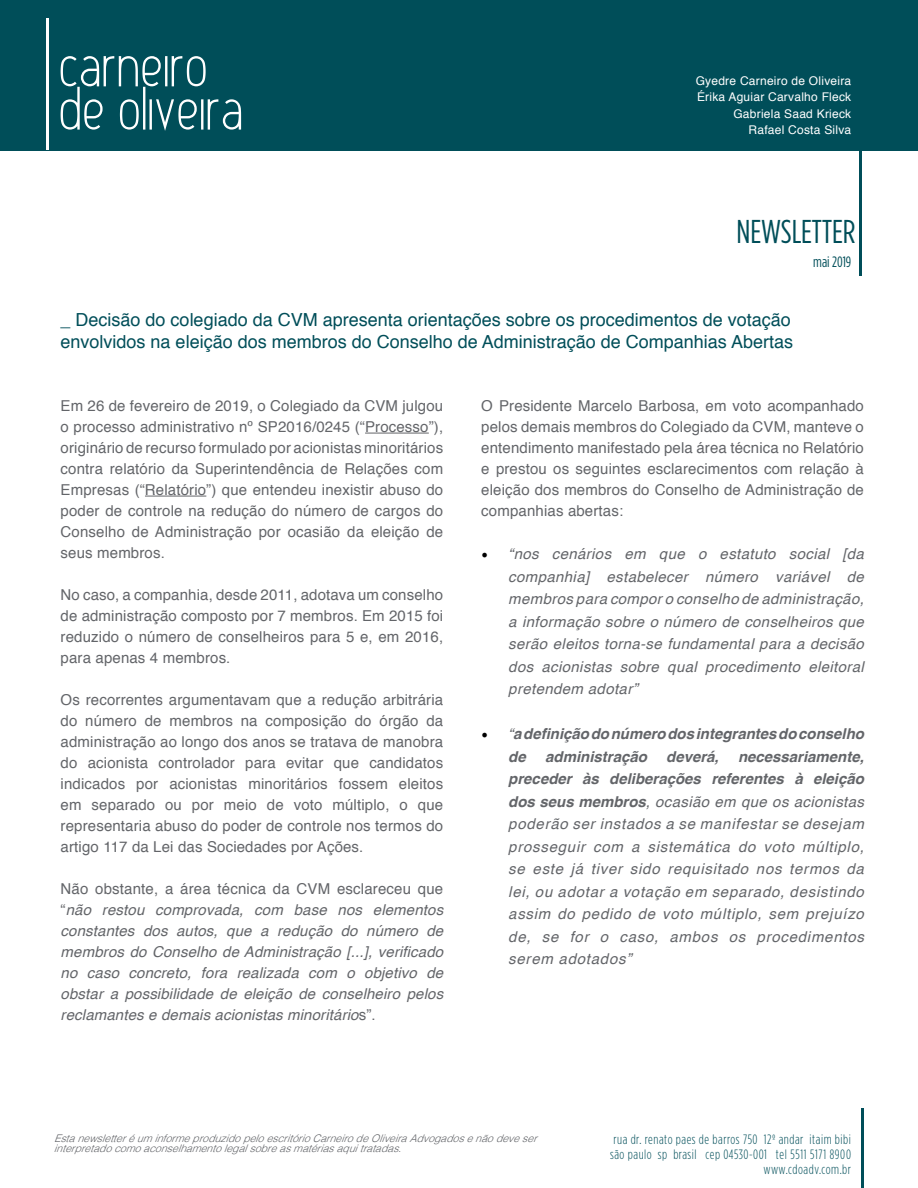
<style>
.page{position:relative;width:918px;height:1188px;background:#fff}
.page>*{position:absolute;margin:0;border:0;box-sizing:border-box;transform-origin:0 0}
.t1{font:33px "Gotham Condensed";color:#004e59}
.t2{font:18px/21.6px "Helvetica";color:#004e59}
.t3{font:15px/21px "Helvetica";letter-spacing:.01em;color:#636569;text-align:justify}
.t4{font:italic 15px/22.5px "Helvetica";letter-spacing:.025em;color:#636569;text-align:justify}
.t5{font:italic 700 15px/22.5px "Helvetica";color:#636569}
.t6{font:15px "Gotham Condensed";color:#004e59}
.t7{font:300 13.5px/15px "Gotham Condensed";letter-spacing:.04em;color:#004e59;text-align:right}
.t8{font:12px/16.5px "Helvetica";letter-spacing:.02em;color:#fff;text-align:right}
.t9{font:italic 300 10.5px/10.5px "Helvetica";color:#636569}
.s1{font-style:normal}
.s2{font-family:"Minion Pro";font-size:18px;color:#000}
.s3{font-family:"Minion Pro";font-weight:400;font-size:18px;color:#000}
.s4{font-weight:400}
.s5{font-weight:700}
</style>
<div class="page">
<div style="left:0;top:0;width:918px;height:150px;background:#004e59"></div>
<hr style="left:47px;top:18px;width:2px;height:132px;background:#fff">
<svg style="left:61px;top:56px;width:180px;height:75px"></svg>
<hr style="left:862px;top:1108px;width:2px;height:80px;background:#004e59">
<hr style="left:860px;top:144px;width:2px;height:131px;background:#004e59">
<hr style="left:365px;top:433px;width:64px;height:1px;background:#636569">
<hr style="left:145px;top:496px;width:61px;height:1px;background:#636569">
<p class="t8" style="left:696px;top:73px;width:157px">Gyedre Carneiro de Oliveira<br>Érika Aguiar Carvalho Fleck<br>Gabriela Saad Krieck<br>Rafael Costa Silva</p>
<h1 class="t1" style="left:736px;top:213px;width:121px">NEWSLETTER</h1>
<p class="t2" style="left:61px;top:309px;width:734px">_ Decisão do colegiado da CVM apresenta orientações sobre os procedimentos de votação envolvidos na eleição dos membros do Conselho de Administração de Companhias Abertas</p>
<p class="t6" style="left:813px;top:253px;width:40px">mai 2019</p>
<p class="t3" style="left:61px;top:396px;width:384px">Em 26 de fevereiro de 2019, o Colegiado da CVM julgou o processo administrativo nº SP2016/0245 (“Processo”), originário de recurso formulado por acionistas minoritários contra relatório da Superintendência de Relações com Empresas (“Relatório”) que entendeu inexistir abuso do poder de controle na redução do número de cargos do Conselho de Administração por ocasião da eleição de seus membros.</p>
<p class="t3" style="left:61px;top:585px;width:384px">No caso, a companhia, desde 2011, adotava um conselho de administração composto por 7 membros. Em 2015 foi reduzido o número de conselheiros para 5 e, em 2016, para apenas 4 membros.</p>
<p class="t3" style="left:61px;top:690px;width:384px">Os recorrentes argumentavam que a redução arbitrária do número de membros na composição do órgão da administração ao longo dos anos se tratava de manobra do acionista controlador para evitar que candidatos indicados por acionistas minoritários fossem eleitos em separado ou por meio de voto múltiplo, o que representaria abuso do poder de controle nos termos do artigo 117 da Lei das Sociedades por Ações.</p>
<p class="t4" style="left:61px;top:879px;width:384px;line-height:21px"><span class="s1">Não obstante, a área técnica da CVM esclareceu que “</span>não restou comprovada, com base nos elementos constantes dos autos, que a redução do número de membros do Conselho de Administração [...], verificado no caso concreto, fora realizada com o objetivo de obstar a possibilidade de eleição de conselheiro pelos reclamantes e demais acionistas minoritário<span class="s1">s”.</span></p>
<p class="t3" style="left:481px;top:396px;width:384px">O Presidente Marcelo Barbosa, em voto acompanhado pelos demais membros do Colegiado da CVM, manteve o entendimento manifestado pela área técnica no Relatório e prestou os seguintes esclarecimentos com relação à eleição dos membros do Conselho de Administração de companhias abertas:</p>
<p class="t4" style="left:508px;top:543px;width:357px;text-indent:-27px"><span class="s2">•</span> “nos cenários em que o estatuto social [da companhia] estabelecer número variável de membros para compor o conselho de administração, a informação sobre o número de conselheiros que serão eleitos torna-se fundamental para a decisão dos acionistas sobre qual procedimento eleitoral pretendem adotar”</p>
<p class="t5" style="left:508px;top:723px;width:357px;text-indent:-27px"><span class="s3">•</span> <span class="s4">“</span>a definição do número dos integrantes do conselho de</p>
<p class="t5" style="left:545px;top:745px;width:103px">administração</p>
<p class="t5" style="left:666px;top:745px;width:54px">deverá,</p>
<p class="t4" style="left:508px;top:746px;width:357px;text-indent:230px"><span class="s5">necessariamente, preceder às deliberações referentes à eleição dos seus membros</span>, ocasião em que os acionistas poderão ser instados a se manifestar se desejam prosseguir com a sistemática do voto múltiplo, se este já tiver sido requisitado nos termos da lei, ou adotar a votação em separado, desistindo assim do pedido de voto múltiplo, sem prejuízo de, se for o caso, ambos os procedimentos serem adotados”</p>
<p class="t9" style="left:54px;top:1132px;width:487px">Esta newsletteré um informe produzido pelo escritório Carneiro de Oliveira Advogados e não deve ser interpretado como aconselhamento legal sobre as matérias aqui tratadas.</p>
<p class="t7" style="left:610px;top:1132px;width:242px">rua dr. renato paes de barros 750 12º andar itaim bibi são paulo sp brasil cep 04530-001 tel 5511 5171 8900 www.cdoadv.com.br</p>
</div>
